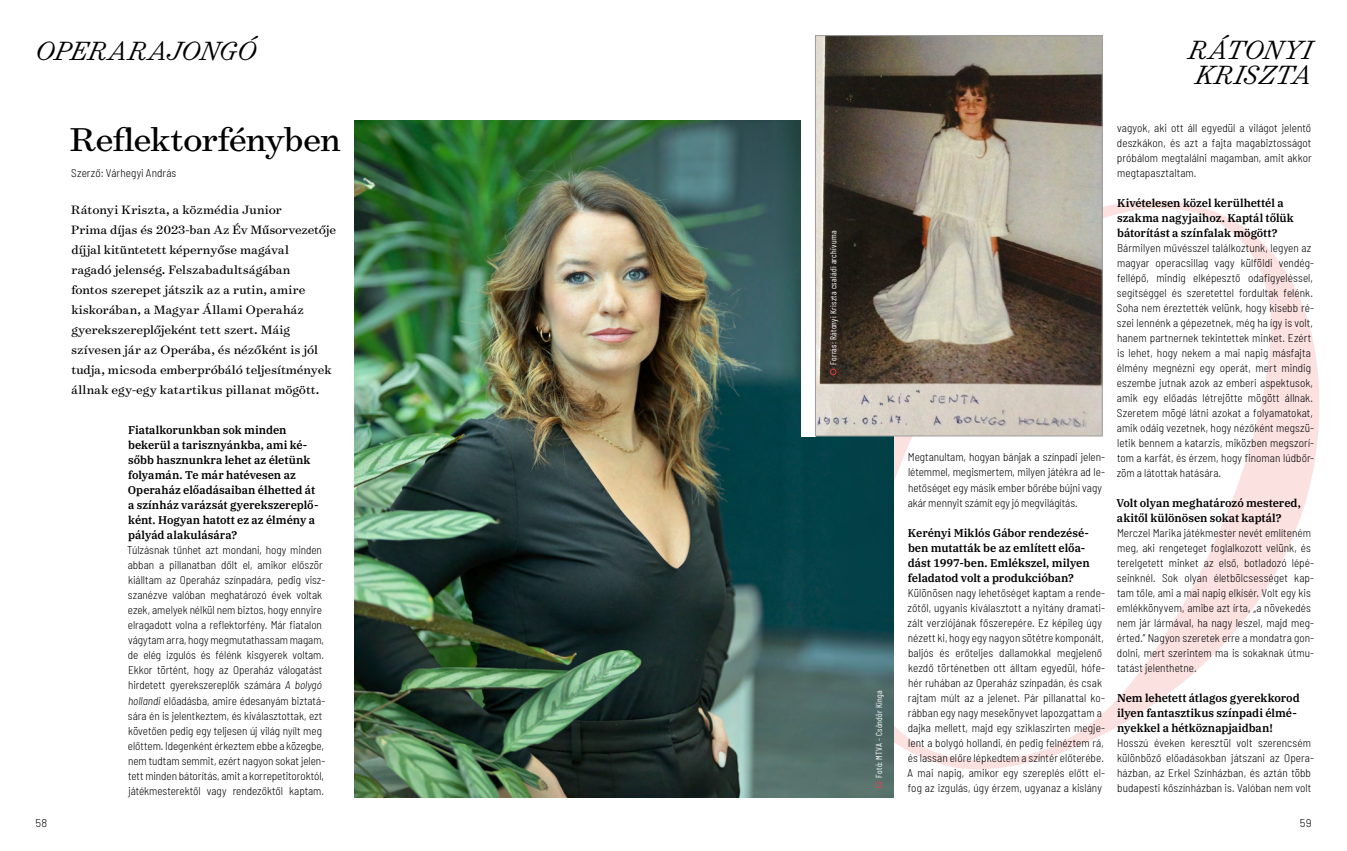
<style>
.page{position:relative;width:1347px;height:851px;background:#fff}
.page>*{position:absolute;margin:0;border:0;box-sizing:border-box;transform-origin:0 0}
.t1{font:37.5px "Surveyor Text";letter-spacing:-.02em;color:#000}
.t2{font:italic 300 30px/25px "Surveyor Text";color:#000}
.t3{font:13.75px/20px "Surveyor Text";letter-spacing:-.005em;color:#000}
.t4{font:300 semi-condensed 11.25px/15px "Barlow";letter-spacing:.005em;color:#000}
.t5{font:600 11.25px/15px "IBM Plex Serif";color:#000}
.t6{font:300 11.25px "Barlow";color:#000}
.t7{font:8.75px "Barlow Condensed";letter-spacing:.035em;color:#fff}
.s1{font-style:italic}
</style>
<div class="page">
<svg style="left:893px;top:200px;width:426px;height:569px"></svg>
<img style="left:354px;top:120px;width:539px;height:677px">
<div style="left:801px;top:0;width:14px;height:436px;background:#fff"></div>
<img style="left:817px;top:37px;width:283px;height:397px">
<div style="left:815px;top:35px;width:287px;height:401px;border:1px solid #9d9d9c"></div>
<svg style="left:830px;top:368px;width:6px;height:7px"></svg>
<svg style="left:875px;top:781px;width:7px;height:7px"></svg>
<h2 class="t2" style="left:35px;top:37px;width:223px">OPERARAJONGÓ</h2>
<h1 class="t1" style="left:70px;top:115px;width:272px">Reflektorfényben</h1>
<p class="t4" style="left:71px;top:164px;width:106px">Szerző: Várhegyi András</p>
<p class="t3" style="left:71px;top:199px;width:266px">Rátonyi Kriszta, a közmédia Junior<br>Prima díjas és 2023-ban Az Év Műsorvezetője díjjal kitüntetett képernyőse magával<br>ragadó jelenség. Felszabadultságában<br>fontos szerepet játszik az a rutin, amire kiskorában, a Magyar Állami Operaház gyerekszereplőjeként tett szert. Máig szívesen jár az Operába, és nézőként is jól tudja, micsoda emberpróbáló teljesítmények állnak egy-egy katartikus pillanat mögött.</p>
<p class="t5" style="left:128px;top:422px;width:192px">Fiatalkorunkban sok minden bekerül a tarisznyánkba, ami ké&shy;sőbb hasznunkra lehet az életünk folyamán. Te már hatévesen az<br>Operaház előadásaiban élhetted át a színház varázsát gyerekszereplő&shy;ként. Hogyan hatott ez az élmény a pályád alakulására?</p>
<p class="t4" style="left:127px;top:542px;width:200px">Túlzásnak tűnhet azt mondani, hogy minden abban a pillanatban dőlt el, amikor először kiálltam az Operaház színpadára, pedig vis - szanézve valóban meghatározó évek voltak ezek, amelyek nélkül nem biztos, hogy ennyire elragadott volna a reflektorfény. Már fiatalon vágytam arra, hogy megmutathassam magam, de elég izgulós és félénk kisgyerek voltam.<br>Ekkor történt, hogy az Operaház válogatást hirdetett gyerekszereplők számára <span class="s1">A bolygó hollandi</span> előadásba, amire édesanyám biztatá&shy;sára én is jelentkeztem, és kiválasztottak, ezt követően pedig egy teljesen új világ nyílt meg előttem. Idegenként érkeztem ebbe a közegbe, nem tudtam semmit, ezért nagyon sokat jelen&shy;tett minden bátorítás, amit a korrepetitoroktól, játékmesterektől vagy rendezőktől kaptam.</p>
<p class="t7" style="left:828px;top:365px;width:136px;rotate:-90deg">Forrás: Rátonyi Kriszta családi archívuma</p>
<p class="t7" style="left:873px;top:777px;width:89px;rotate:-90deg">Fotó: MTVA - Csöndör Kinga</p>
<h2 class="t2" style="left:1188px;top:36px;width:124px">RÁTONYI<br>KRISZTA</h2>
<p class="t4" style="left:907px;top:449px;width:199px">Megtanultam, hogyan bánjak a színpadi jelen&shy;létemmel, megismertem, milyen játékra ad le&shy;hetőséget egy másik ember bőrébe bújni vagy akár mennyit számít egy jó megvilágítás.</p>
<p class="t5" style="left:907px;top:524px;width:183px">Kerényi Miklós Gábor rendezésé&shy;ben mutatták be az említett előa&shy;dást 1997-ben. Emlékszel, milyen feladatod volt a produkcióban?</p>
<p class="t4" style="left:907px;top:584px;width:199px">Különösen nagy lehetőséget kaptam a rende&shy;zőtől, ugyanis kiválasztott a nyitány dramati&shy;zált verziójának főszerepére. Ez képileg úgy nézett ki, hogy egy nagyon sötétre komponált, baljós és erőteljes dallamokkal megjelenő kezdő történetben ott álltam egyedül, hófe&shy;hér ruhában az Operaház színpadán, és csak rajtam múlt az a jelenet. Pár pillanattal ko&shy;rábban egy nagy mesekönyvet lapozgattam a dajka mellett, majd egy sziklaszirten megje&shy;lent a bolygó hollandi, én pedig felnéztem rá, és lassan előre lépkedtem a színtér előterébe.<br>A mai napig, amikor egy szereplés előtt el&shy;fog az izgulás, úgy érzem, ugyanaz a kislány</p>
<p class="t4" style="left:1116px;top:119px;width:196px;text-align:justify">vagyok, aki ott áll egyedül a világot jelentő deszkákon, és azt a fajta magabiztosságot próbálom megtalálni magamban, amit akkor megtapasztaltam.</p>
<p class="t5" style="left:1117px;top:194px;width:178px">Kivételesen közel kerülhettél a szakma nagyjaihoz. Kaptál tőlük bátorítást a színfalak mögött?</p>
<p class="t4" style="left:1116px;top:239px;width:199px">Bármilyen művésszel találkoztunk, legyen az magyar operacsillag vagy külföldi vendég&shy;fellépő, mindig elképesztő odafigyeléssel, segítséggel és szeretettel fordultak felénk.<br>Soha nem éreztették velünk, hogy kisebb ré&shy;szei lennénk a gépezetnek, még ha így is volt, hanem partnernek tekintettek minket. Ezért is lehet, hogy nekem a mai napig másfajta élmény megnézni egy operát, mert mindig eszembe jutnak azok az emberi aspektusok, amik egy előadás létrejötte mögött állnak.<br>Szeretem mögé látni azokat a folyamatokat, amik odáig vezetnek, hogy nézőként megszü&shy;letik bennem a katarzis, miközben megszorí&shy;tom a karfát, és érzem, hogy finoman lúdbőr&shy;zöm a látottak hatására.</p>
<p class="t5" style="left:1116px;top:494px;width:186px">Volt olyan meghatározó mestered, akitől különösen sokat kaptál?</p>
<p class="t4" style="left:1116px;top:524px;width:199px">Merczel Marika játékmester nevét említeném meg, aki rengeteget foglalkozott velünk, és terelgetett minket az első, botladozó lépé&shy;seinknél. Sok olyan életbölcsességet kap&shy;tam tőle, ami a mai napig elkísér. Volt egy kis emlékkönyvem, amibe azt írta, „a növekedés nem jár lármával, ha nagy leszel, majd meg&shy;érted.” Nagyon szeretek erre a mondatra gon&shy;dolni, mert szerintem ma is sokaknak útmu&shy;tatást jelenthetne.</p>
<p class="t5" style="left:1117px;top:689px;width:184px">Nem lehetett átlagos gyerekkorod ilyen fantasztikus színpadi élmé&shy;nyekkel a hétköznapjaidban!</p>
<p class="t4" style="left:1117px;top:734px;width:199px">Hosszú éveken keresztül volt szerencsém különböző előadásokban játszani az Opera&shy;házban, az Erkel Színházban, és aztán több budapesti kőszínházban is. Valóban nem volt</p>
<p class="t6" style="left:35px;top:815px;width:13px">58</p>
<p class="t6" style="left:1299px;top:815px;width:13px">59</p>
</div>
